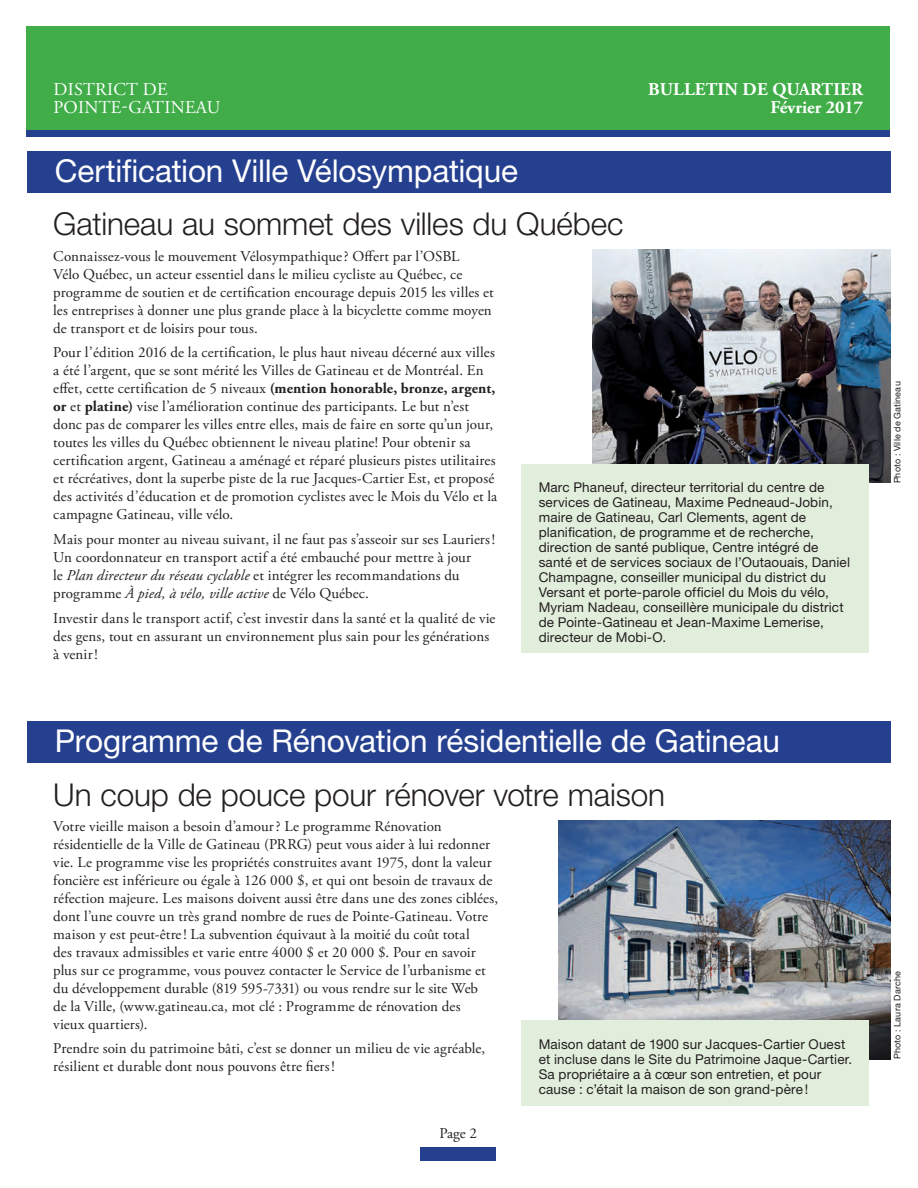
<style>
.page{position:relative;width:918px;height:1188px;background:#fff}
.page>*{position:absolute;margin:0;border:0;box-sizing:border-box;transform-origin:0 0}
.t1{font:31.5px "Helvetica Neue LT Pro";letter-spacing:-.005em;color:#fff}
.t2{font:300 31.5px "Helvetica Neue LT Pro";letter-spacing:-.005em;color:#231f20}
.t3{font:700 18px/18px "Adobe Garamond Pro";color:#fff}
.t4{font:18px/18px "Adobe Garamond Pro";letter-spacing:.015em;color:#fff}
.t5{font:15px/18px "Adobe Garamond Pro";letter-spacing:.005em;color:#231f20}
.t6{font:13.5px/15px "Helvetica Neue LT Pro";letter-spacing:.01em;color:#231f20}
.t7{font:9px "Helvetica Neue LT Pro";letter-spacing:.02em;color:#231f20}
.s1{font-weight:700}
.s2{font-style:italic}
</style>
<div class="page">
<div style="left:26px;top:124px;width:864px;height:13px;background:#25408f"></div>
<div style="left:26px;top:27px;width:864px;height:103px;background:#41ad49"></div>
<div style="left:421px;top:1147px;width:75px;height:14px;background:#25408f"></div>
<img style="left:593px;top:250px;width:297px;height:233px">
<div style="left:521px;top:464px;width:348px;height:189px;background:#e2eedc"></div>
<img style="left:558px;top:821px;width:333px;height:238px">
<div style="left:521px;top:1020px;width:348px;height:85px;background:#e2eedc"></div>
<div style="left:27px;top:151px;width:863px;height:42px;background:#25408f"></div>
<div style="left:27px;top:721px;width:863px;height:42px;background:#25408f"></div>
<p class="t4" style="left:53px;top:81px;width:168px">DISTRICT DE<br>POINTE-GATINEAU</p>
<p class="t3" style="left:648px;top:80px;width:13px">bulletin</p>
<p class="t3" style="left:770px;top:80px;width:94px;text-indent:-28px">de quartier<br>Février 2017</p>
<h1 class="t1" style="left:55px;top:151px;width:465px">Certification Ville Vélosympatique</h1>
<h1 class="t2" style="left:53px;top:205px;width:572px">Gatineau au sommet des villes du Québec</h1>
<p class="t5" style="left:53px;top:247px;width:442px">Connaissez-vous le mouvement Vélosympathique? Offert par l’OSBL<br>Vélo Québec, un acteur essentiel dans le milieu cycliste au Québec, ce programme de soutien et de certification encourage depuis 2015 les villes et les entreprises à donner une plus grande place à la bicyclette comme moyen de transport et de loisirs pour tous.</p>
<p class="t5" style="left:53px;top:344px;width:446px">Pour l’édition 2016 de la certification, le plus haut niveau décerné aux villes a été l’argent, que se sont mérité les Villes de Gatineau et de Montréal. En effet, cette certification de 5 niveaux <span class="s1">(mention honorable, bronze, argent, or</span> et <span class="s1">platine)</span> vise l’amélioration continue des participants. Le but n’est donc pas de comparer les villes entre elles, mais de faire en sorte qu’un jour, toutes les villes du Québec obtiennent le niveau platine! Pour obtenir sa certification argent, Gatineau a aménagé et réparé plusieurs pistes utilitaires et récréatives, dont la superbe piste de la rue Jacques-Cartier Est, et proposé des activités d’éducation et de promotion cyclistes avec le Mois du Vélo et la campagne Gatineau, ville vélo.</p>
<p class="t5" style="left:53px;top:531px;width:443px">Mais pour monter au niveau suivant, il ne faut pas s’asseoir sur ses Lauriers!<br>Un coordonnateur en transport actif a été embauché pour mettre à jour<br>le <span class="s2">Plan directeur du réseau cyclable</span> et intégrer les recommandations du programme <span class="s2">À pied, à vélo, ville active</span> de Vélo Québec.</p>
<p class="t5" style="left:53px;top:610px;width:444px">Investir dans le transport actif, c’est investir dans la santé et la qualité de vie des gens, tout en assurant un environnement plus sain pour les générations à venir!</p>
<p class="t6" style="left:539px;top:479px;width:313px">Marc Phaneuf, directeur territorial du centre de services de Gatineau, Maxime Pedneaud-Jobin, maire de Gatineau, Carl Clements, agent de planification, de programme et de recherche, direction de santé publique, Centre intégré de santé et de services sociaux de l’Outaouais, Daniel Champagne, conseiller municipal du district du Versant et porte-parole officiel du Mois du vélo, Myriam Nadeau, conseillère municipale du district de Pointe-Gatineau et Jean-Maxime Lemerise, directeur de Mobi-O.</p>
<h1 class="t1" style="left:55px;top:721px;width:727px">Programme de Rénovation résidentielle de Gatineau</h1>
<h1 class="t2" style="left:53px;top:776px;width:613px">Un coup de pouce pour rénover votre maison</h1>
<p class="t5" style="left:53px;top:817px;width:446px">Votre vieille maison a besoin d’amour? Le programme Rénovation résidentielle de la Ville de Gatineau (PRRG) peut vous aider à lui redonner vie. Le programme vise les propriétés construites avant 1975, dont la valeur foncière est inférieure ou égale à 126 000 $, et qui ont besoin de travaux de réfection majeure. Les maisons doivent aussi être dans une des zones ciblées, dont l’une couvre un très grand nombre de rues de Pointe-Gatineau. Votre maison y est peut-être! La subvention équivaut à la moitié du coût total<br>des travaux admissibles et varie entre 4000 $ et 20 000 $. Pour en savoir plus sur ce programme, vous pouvez contacter le Service de l’urbanisme et du développement durable (819 595-7331) ou vous rendre sur le site Web<br>de la Ville, (www.gatineau.ca, mot clé : Programme de rénovation des<br>vieux quartiers).</p>
<p class="t5" style="left:53px;top:1040px;width:434px">Prendre soin du patrimoine bâti, c’est se donner un milieu de vie agréable, résilient et durable dont nous pouvons être fiers!</p>
<p class="t5" style="left:440px;top:1125px;width:39px">Page 2</p>
<p class="t6" style="left:539px;top:1036px;width:315px">Maison datant de 1900 sur Jacques-Cartier Ouest et incluse dans le Site du Patrimoine Jaque‑Cartier.<br>Sa propriétaire a à cœur son entretien, et pour cause : c’était la maison de son grand-père!</p>
<p class="t7" style="left:892px;top:483px;width:103px;rotate:-90deg">Photo : Ville de Gatineau</p>
<p class="t7" style="left:892px;top:1059px;width:90px;rotate:-90deg">Photo : Laura Darche</p>
</div>
